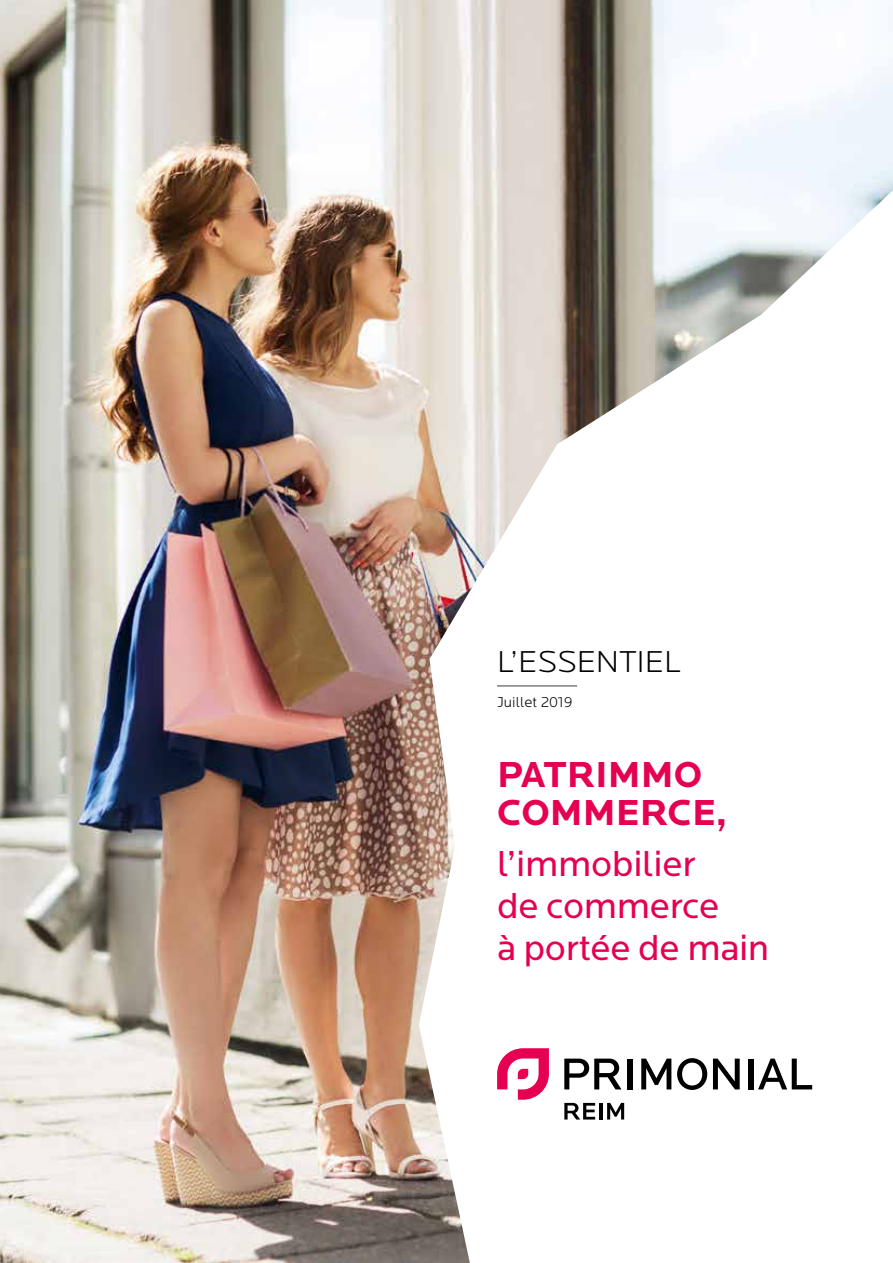
<style>
.page{position:relative;width:893px;height:1263px;background:#fff}
.page>*{position:absolute;margin:0;border:0;box-sizing:border-box;transform-origin:0 0}
.t1{font:37.5px/42px "Locator";letter-spacing:-.01em;color:#e50051}
.t2{font:700 37.5px/38.2px "Locator";color:#e50051}
.t3{font:300 31.35px "Locator";color:#000}
.t4{font:300 15px "Locator";color:#000}
</style>
<div class="page">
<img style="left:0;top:0;width:893px;height:1263px">
<svg style="left:419px;top:190px;width:474px;height:1073px"></svg>
<hr style="left:497px;top:685px;width:80px;height:1px;background:#3c3c3b">
<svg style="left:497px;top:1048px;width:52px;height:52px"></svg>
<svg style="left:564px;top:1058px;width:57px;height:31px"></svg>
<div style="left:628px;top:1058px;width:5px;height:31px;background:#000"></div>
<svg style="left:641px;top:1058px;width:30px;height:31px"></svg>
<svg style="left:677px;top:1058px;width:30px;height:32px"></svg>
<svg style="left:713px;top:1058px;width:27px;height:31px"></svg>
<div style="left:748px;top:1058px;width:5px;height:31px;background:#000"></div>
<svg style="left:758px;top:1058px;width:54px;height:31px"></svg>
<svg style="left:564px;top:1103px;width:31px;height:16px"></svg>
<hr style="left:599px;top:1103px;width:3px;height:16px;background:#000">
<svg style="left:607px;top:1103px;width:17px;height:16px"></svg>
<p class="t3" style="left:497px;top:644px;width:186px">L’ESSENTIEL</p>
<p class="t4" style="left:497px;top:693px;width:77px">Juillet 2019</p>
<p class="t2" style="left:497px;top:756px;width:232px">PATRIMMO<br>COMMERCE,</p>
<p class="t1" style="left:497px;top:843px;width:274px">l’immobilier<br>de commerce<br>à portée de main</p>
</div>
